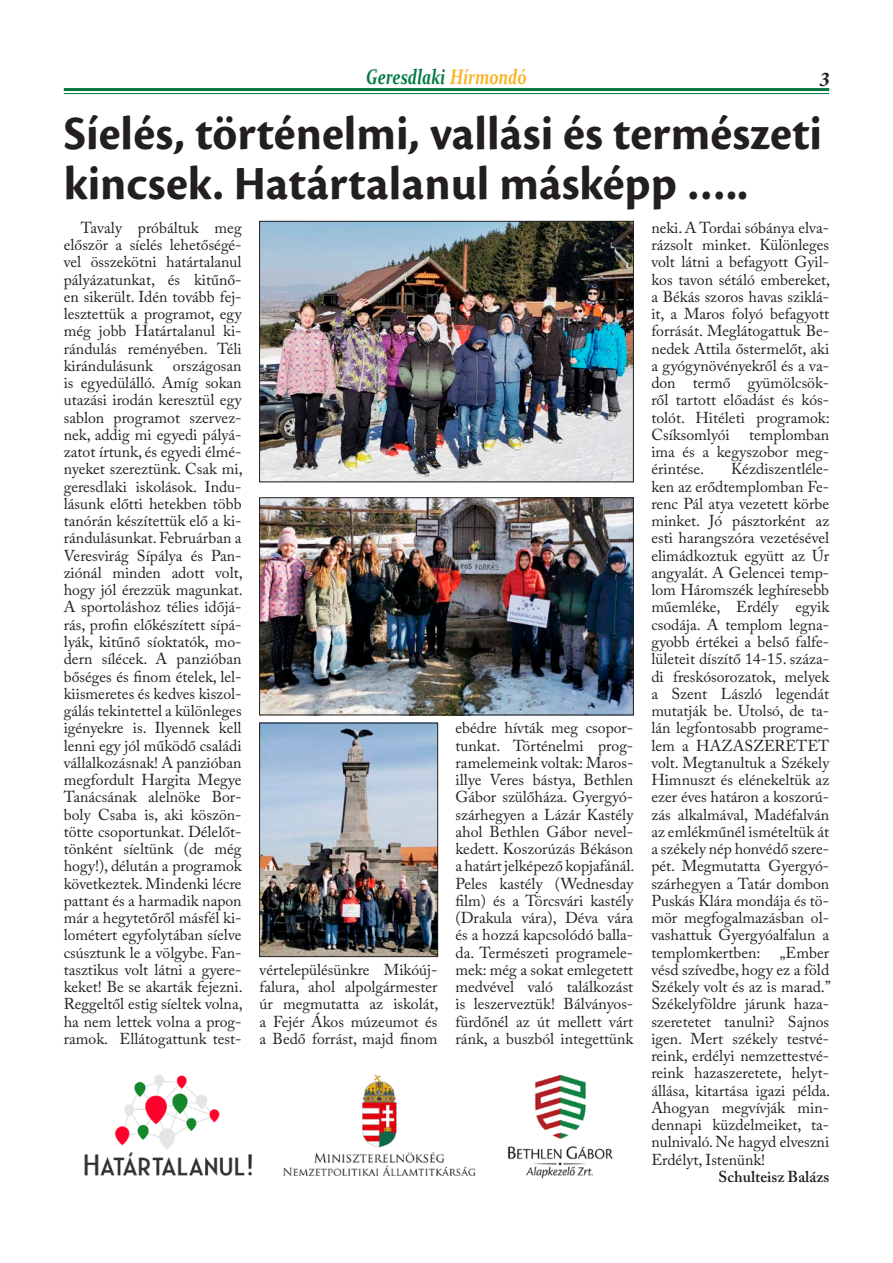
<style>
.page{position:relative;width:893px;height:1263px;background:#fff}
.page>*{position:absolute;margin:0;border:0;box-sizing:border-box;transform-origin:0 0}
.Cím_3hasáb{font:700 49.5px/49.5px "Cronos Pro";letter-spacing:.005em;color:#231f20}
.t1{font:italic 700 21px "Constantia";color:#007840;scale:.75 1}
.t2{font:italic 700 21px "Minion Pro";color:#231f20}
.Szöveg{font:15.75px/17.2px "Adobe Caslon Pro";color:#231f20;text-align:justify}
.Szöveg-2{font:600 15.75px "Adobe Caslon Pro";color:#231f20}
.s1{color:#fbb221}
</style>
<div class="page">
<hr style="left:64px;top:88px;width:765px;height:3px;background:#007840">
<hr style="left:64px;top:93px;width:765px;height:1px;background:#007840">
<img style="left:261px;top:223px;width:371px;height:257px">
<div style="left:259px;top:221px;width:375px;height:261px;border:1px solid #231f20"></div>
<img style="left:261px;top:499px;width:371px;height:214px">
<div style="left:259px;top:497px;width:375px;height:218px;border:1px solid #231f20"></div>
<img style="left:261px;top:725px;width:175px;height:230px">
<div style="left:259px;top:723px;width:179px;height:234px;border:1px solid #231f20"></div>
<img style="left:84px;top:1074px;width:529px;height:105px">
<h2 class="t1" style="left:366px;top:62px;width:215px">Geresdlaki <span class="s1">Hírmondó</span></h2>
<h2 class="t2" style="left:819px;top:64px;width:12px">3</h2>
<p class="Cím_3hasáb" style="left:64px;top:110px;width:760px">Síelés, történelmi, vallási és természeti kincsek. Határtalanul másképp …..</p>
<p class="Szöveg" style="left:64px;top:219px;width:179px;text-indent:17px">Tavaly próbáltuk meg először a síelés lehetőségé&shy;vel összekötni határtalanul pályázatunkat, és kitűnő&shy;en sikerült. Idén tovább fej&shy;lesztettük a programot, egy még jobb Határtalanul ki&shy;rándulás reményében. Téli kirándulásunk</p>
<p class="Szöveg" style="left:651px;top:219px;width:180px">neki. A Tordai sóbánya elva&shy;rázsolt minket. Különleges volt látni a befagyott Gyil&shy;kos tavon sétáló embereket, a Békás szoros havas sziklá&shy;it, a Maros folyó befagyott forrását. Meglátogattuk Be&shy;nedek Attila őstermelőt, aki a gyógynövényekről és a va&shy;don termő gyümölcsök&shy;ről tartott előadást és kós&shy;tolót. Hitéleti programok:<br>Csíksomlyói templomban ima és a kegyszobor meg&shy;érintése.</p>
<p class="Szöveg" style="left:64px;top:357px;width:180px;text-indent:109px">országosan is egyedülálló. Amíg sokan utazási irodán keresztül egy sablon programot szervez&shy;nek, addig mi egyedi pályá&shy;zatot írtunk, és egyedi élmé&shy;nyeket szereztünk. Csak mi, geresdlaki iskolások. Indu&shy;lásunk előtti hetekben több tanórán készítettük elő a ki&shy;rándulásunkat. Februárban a Veresvirág Sípálya és Pan&shy;ziónál minden adott volt, hogy jól érezzük magunkat.<br>A sportoláshoz télies időjá&shy;rás, profin előkészített sípá&shy;lyák, kitűnő síoktatók, mo&shy;dern sílécek. A panzióban bőséges és finom ételek, lel&shy;kiismeretes és kedves kiszol&shy;gálás tekintettel a különleges igényekre is. Ilyennek kell lenni egy jól működő családi vállalkozásnak! A panzióban megfordult Hargita Megye Tanácsának alelnöke Bor&shy;boly Csaba is, aki köszön&shy;tötte csoportunkat. Délelőt&shy;tönként síeltünk (de még hogy!), délután a programok következtek. Mindenki lécre pattant és a harmadik napon már a hegytetőről másfél ki&shy;lométert egyfolytában síelve csúsztunk le a völgybe. Fan&shy;tasztikus volt látni a gyere&shy;keket! Be se akarták fejezni.<br>Reggeltől estig síeltek volna, ha nem lettek volna a prog&shy;ramok. Ellátogattunk test-</p>
<p class="Szöveg" style="left:651px;top:460px;width:181px;text-indent:80px">Kézdiszentléle&shy;ken az erődtemplomban Fe&shy;renc Pál atya vezetett körbe minket. Jó pásztorként az esti harangszóra vezetésével elimádkoztuk együtt az Úr angyalát. A Gelencei temp&shy;lom Háromszék leghíresebb műemléke, Erdély egyik csodája. A templom legna&shy;gyobb értékei a belső falfe&shy;lületeit díszítő 14-15. száza&shy;di freskósorozatok, melyek a Szent László legendát mutatják be. Utolsó, de ta&shy;lán legfontosabb programe&shy;lem a HAZASZERETET volt. Megtanultuk a Székely Himnuszt és elénekeltük az ezer éves határon a koszorú&shy;zás alkalmával, Madéfalván az emlékműnél ismételtük át a székely nép honvédő szere&shy;pét. Megmutatta Gyergyó&shy;szárhegyen a Tatár dombon Puskás Klára mondája és tö&shy;mör megfogalmazásban ol&shy;vashattuk Gyergyóalfalun a templomkertben: „Ember vésd szívedbe, hogy ez a föld Székely volt és az is marad.” Székelyföldre járunk haza&shy;szeretetet tanulni? Sajnos igen. Mert székely testvé&shy;reink, erdélyi nemzettestvé&shy;reink hazaszeretete, helyt&shy;állása, kitartása igazi példa.<br>Ahogyan megvívják min&shy;dennapi küzdelmeiket, ta&shy;nulnivaló. Ne hagyd elveszni Erdélyt, Istenünk!</p>
<p class="Szöveg-2" style="left:719px;top:1167px;width:112px">Schulteisz Balázs</p>
<p class="Szöveg" style="left:455px;top:719px;width:180px;text-align:left">ebédre hívták meg csopor&shy;tunkat. Történelmi prog&shy;ramelemeink voltak: Maros&shy;illye Veres bástya, Bethlen<br>Gábor szülőháza. Gyergyó&shy;szárhegyen a Lázár Kastély ahol Bethlen Gábor nevel&shy;kedett. Koszorúzás Békáson a határt jelképező kopjafánál.<br>Peles kastély (Wednesday film) és a Törcsvári kastély (Drakula vára), Déva vára és a hozzá kapcsolódó balla&shy;da. Természeti programele&shy;mek: még a sokat emlegetett medvével való találkozást is leszerveztük! Bálványos&shy;fürdőnél az út mellett várt ránk, a buszból integettünk</p>
<p class="Szöveg" style="left:260px;top:961px;width:180px">vértelepülésünkre Mikóúj&shy;falura, ahol alpolgármester úr megmutatta az iskolát, a Fejér Ákos múzeumot és a Bedő forrást, majd finom</p>
</div>
